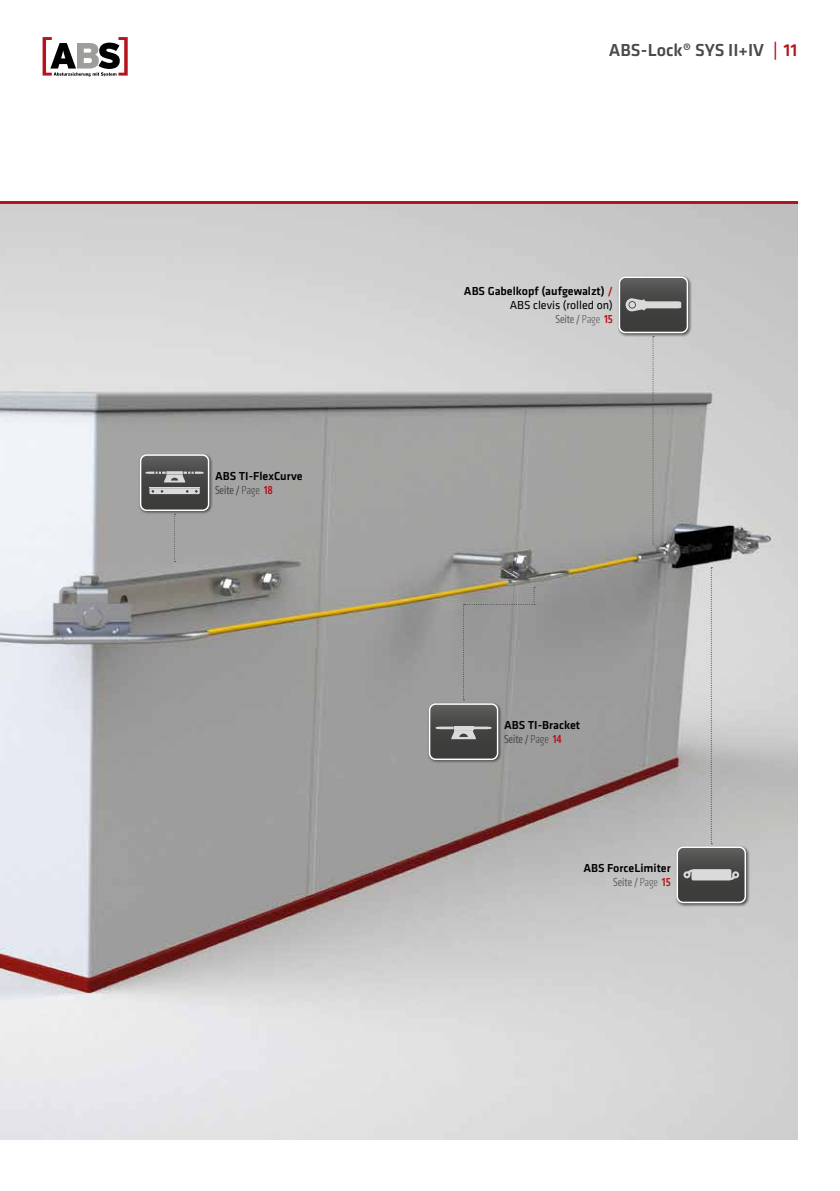
<style>
.page{position:relative;width:840px;height:1191px;background:#fff}
.page>*{position:absolute;margin:0;border:0;box-sizing:border-box;transform-origin:0 0}
.t1{font:500 18px "Klavika Basic";color:#4a4a49}
.t2{font:500 12px/14px "Klavika Basic";color:#000;text-align:right}
.t3{font:12px "Klavika Condensed";color:#4a4a49}
.t4{font:12px "Klavika Condensed";color:#646363}
.s1{font-weight:300}
.s2{font-weight:500;color:#b5131d}
.s3{color:#b5131d}
.s4{font-weight:400}
</style>
<div class="page">
<img style="left:0;top:204px;width:797px;height:936px">
<hr style="left:0;top:201px;width:797px;height:3px;background:#b5131d">
<div style="left:616px;top:275px;width:75px;height:62px;background:#000;opacity:.6"></div>
<div style="left:618px;top:276px;width:69px;height:57px;border:2px solid #fff;border-radius:6px"></div>
<div style="left:427px;top:701px;width:75px;height:62px;background:#000;opacity:.6"></div>
<div style="left:428px;top:703px;width:70px;height:57px;border:2px solid #fff;border-radius:6px"></div>
<svg style="left:429px;top:587px;width:105px;height:172px;background:#8e8d8b"></svg>
<svg style="left:619px;top:277px;width:68px;height:267px;background:#9b9b9a"></svg>
<div style="left:138px;top:452px;width:75px;height:62px;background:#000;opacity:.6"></div>
<div style="left:140px;top:454px;width:69px;height:57px;border:2px solid #fff;border-radius:6px"></div>
<svg style="left:140px;top:455px;width:68px;height:107px;background:#848483"></svg>
<div style="left:674px;top:844px;width:75px;height:62px;background:#000;opacity:.6"></div>
<div style="left:676px;top:846px;width:69px;height:57px;border:2px solid #fff;border-radius:6px"></div>
<svg style="left:677px;top:567px;width:67px;height:335px;background:#b6b6b5"></svg>
<svg style="left:43px;top:37px;width:85px;height:39px"></svg>
<p class="t2" style="left:215px;top:469px;width:89px">ABS TI-FlexCurve</p>
<p class="t3" style="left:215px;top:483px;width:59px">Seite/ <span class="s1">Page</span> <span class="s2">18</span></p>
<h1 class="t1" style="left:608px;top:38px;width:190px">ABS-Lock® SYS II+IV <span class="s3">| 11</span></h1>
<p class="t2" style="left:463px;top:284px;width:150px">ABS Gabelkopf (aufgewalzt) <span class="s3">/<br></span><span class="s4">ABS clevis (rolled on)</span></p>
<p class="t4" style="left:555px;top:312px;width:59px">Seite/ <span class="s1">Page</span> <span class="s2">15</span></p>
<p class="t2" style="left:503px;top:718px;width:77px">ABS TI-Bracket</p>
<p class="t3" style="left:503px;top:732px;width:59px">Seite/ <span class="s1">Page</span> <span class="s2">14</span></p>
<p class="t2" style="left:583px;top:861px;width:89px">ABS ForceLimiter</p>
<p class="t4" style="left:613px;top:875px;width:59px">Seite/ <span class="s1">Page</span> <span class="s2">15</span></p>
</div>
